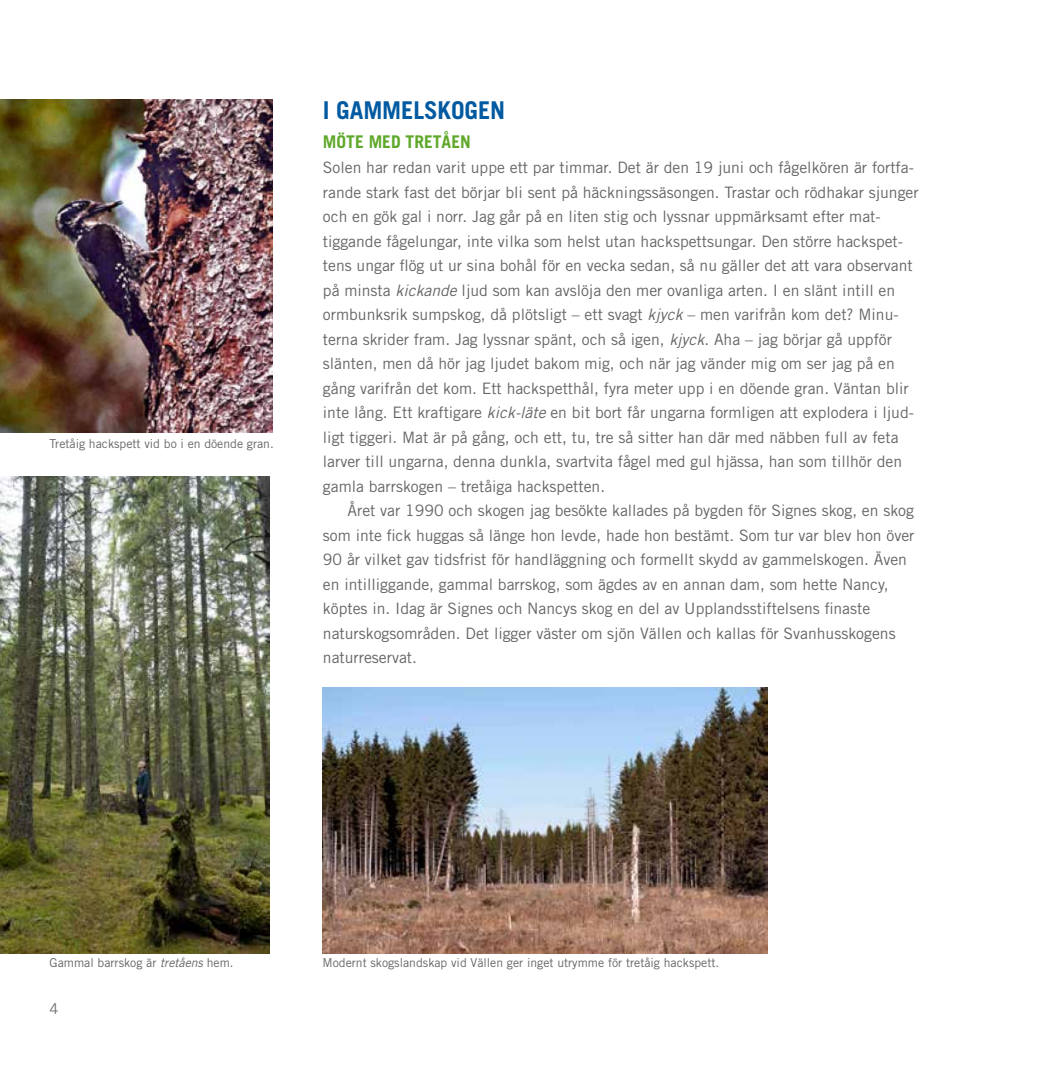
<style>
.page{position:relative;width:1042px;height:1092px;background:#fff}
.page>*{position:absolute;margin:0;border:0;box-sizing:border-box;transform-origin:0 0}
.t1{font:700 24.5px "Trade Gothic";letter-spacing:-.005em;color:#005aa1}
.t2{font:700 17.5px "Trade Gothic";color:#5fa82a}
.t3{font:15.75px/24.5px "Trade Gothic";color:#646567}
.t4{font:14.88px "Trade Gothic";color:#707172}
.t5{font:12.25px "Trade Gothic";color:#646567}
.s1{font-style:italic}
</style>
<div class="page">
<img style="left:0;top:99px;width:273px;height:334px">
<img style="left:0;top:476px;width:269px;height:477px">
<img style="left:322px;top:687px;width:445px;height:265px">
<p class="t5" style="left:50px;top:436px;width:226px">Tretåig hackspett vid bo i en döende gran.</p>
<h1 class="t1" style="left:323px;top:95px;width:44px">I GAMME</h1>
<h1 class="t1" style="left:413px;top:95px;width:93px">LSKOGEN</h1>
<p class="t2" style="left:323px;top:131px;width:11px">MÖTE</p>
<p class="t2" style="left:369px;top:131px;width:11px">MED</p>
<p class="t2" style="left:406px;top:131px;width:10px">TRET</p>
<p class="t2" style="left:442px;top:131px;width:31px">ÅEN</p>
<p class="t3" style="left:323px;top:155px;width:597px">Solen har redan varit uppe ett par timmar. Det är den 19 juni och fågelkören är fortfa&shy;rande stark fast det börjar bli sent på häckningssäsongen. Trastar och rödhakar sjunger och en gök gal i norr. Jag går på en liten stig och lyssnar uppmärksamt efter mat&shy;tiggande fågelungar, inte vilka som helst utan hackspettsungar. Den större hackspet&shy;tens ungar flög ut ur sina bohål för en vecka sedan, så nu gäller det att vara observant på minsta <span class="s1">kickande</span> ljud som kan avslöja den mer ovanliga arten. I en slänt intill en ormbunksrik sumpskog, då plötsligt – ett svagt <span class="s1">kjyck</span> – men varifrån kom det? Minu&shy;terna skrider fram. Jag lyssnar spänt, och så igen, <span class="s1">kjyck</span>. Aha – jag börjar gå uppför slänten, men då hör jag ljudet bakom mig, och när jag vänder mig om ser jag på en gång varifrån det kom. Ett hackspetthål, fyra meter upp i en döende gran. Väntan blir inte lång. Ett kraftigare <span class="s1">kick-läte</span> en bit bort får ungarna formligen att explodera i ljud&shy;ligt tiggeri. Mat är på gång, och ett, tu, tre så sitter han där med näbben full av feta larver till ungarna, denna dunkla, svartvita fågel med gul hjässa, han som tillhör den gamla barrskogen – tretåiga hackspetten.</p>
<p class="t3" style="left:323px;top:498px;width:593px;text-indent:25px">Året var 1990 och skogen jag besökte kallades på bygden för Signes skog, en skog som inte fick huggas så länge hon levde, hade hon bestämt. Som tur var blev hon över 90 år vilket gav tidsfrist för handläggning och formellt skydd av gammelskogen. Även en intilliggande, gammal barrskog, som ägdes av en annan dam, som hette Nancy, köptes in. Idag är Signes och Nancys skog en del av Upplandsstiftelsens finaste naturskogsområden. Det ligger väster om sjön Vällen och kallas för Svanhusskogens naturreservat.</p>
<p class="t5" style="left:50px;top:955px;width:186px">Gammal barrskog är <span class="s1">tretåens</span> hem.</p>
<p class="t5" style="left:322px;top:955px;width:398px">Modernt skogslandskap vid Vällen ger inget utrymme för tretåig hackspett.</p>
<p class="t4" style="left:50px;top:999px;width:11px">4</p>
</div>
